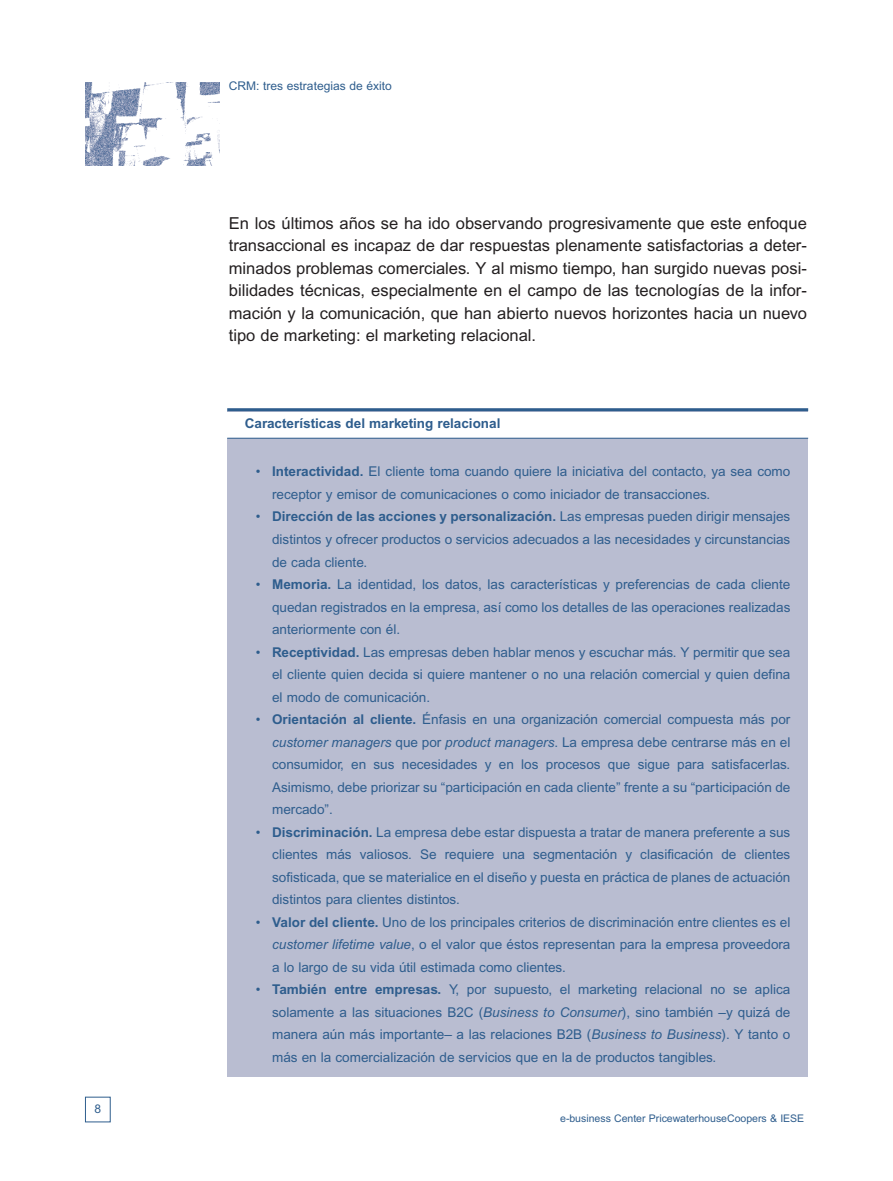
<style>
.page{position:relative;width:893px;height:1181px;background:#fff}
.page>*{position:absolute;margin:0;border:0;box-sizing:border-box;transform-origin:0 0}
.t1{font:16.5px/22.5px "Arial";color:#231f20;text-align:justify}
.t2{font:13.5px/22.5px "Arial";color:#2e5d8d;text-align:justify}
.t3{font:700 13.5px "Arial";color:#2e5d8d}
.t4{font:12px "Arial";color:#2e5d8d}
.t5{font:10.5px "Arial";color:#2e5d8d}
.s1{font-weight:700}
.s2{font-style:italic}
</style>
<div class="page">
<div style="left:85px;top:1097px;width:26px;height:25px;border:1px solid #2e5d8d"></div>
<img style="left:86px;top:83px;width:133px;height:82px">
<div style="left:227px;top:411px;width:581px;height:665px;background:#b9bdd1"></div>
<div style="left:227px;top:412px;width:581px;height:25px;background:#fff"></div>
<hr style="left:227px;top:408px;width:581px;height:3px;background:#2e5d8d">
<hr style="left:227px;top:438px;width:581px;height:1px;background:#2e5d8d">
<p class="t4" style="left:94px;top:1104px;width:8px">8</p>
<p class="t4" style="left:229px;top:82px;width:164px">CRM: tres estrategias de éxito</p>
<p class="t1" style="left:229px;top:214px;width:579px">En los últimos años se ha ido observando progresivamente que este enfoque transaccional es incapaz de dar respuestas plenamente satisfactorias a deter&shy;minados problemas comerciales. Y al mismo tiempo, han surgido nuevas posi&shy;bilidades técnicas, especialmente en el campo de las tecnologías de la infor&shy;mación y la comunicación, que han abierto nuevos horizontes hacia un nuevo tipo de marketing: el marketing relacional.</p>
<p class="t3" style="left:245px;top:418px;width:257px">Características del marketing relacional</p>
<p class="t2" style="left:272px;top:462px;width:519px;text-indent:-16px">• <span class="s1">Interactividad.</span> El cliente toma cuando quiere la iniciativa del contacto, ya sea como receptor y emisor de comunicaciones o como iniciador de transacciones.</p>
<p class="t2" style="left:272px;top:507px;width:520px;text-indent:-16px">• <span class="s1">Dirección de las acciones y personalización.</span> Las empresas pueden dirigir mensajes distintos y ofrecer productos o servicios adecuados a las necesidades y circunstancias de cada cliente.</p>
<p class="t2" style="left:272px;top:574px;width:520px;text-indent:-16px">• <span class="s1">Memoria.</span> La identidad, los datos, las características y preferencias de cada cliente quedan registrados en la empresa, así como los detalles de las operaciones realizadas anteriormente con él.</p>
<p class="t2" style="left:272px;top:642px;width:520px;text-indent:-16px">• <span class="s1">Receptividad.</span> Las empresas deben hablar menos y escuchar más. Y permitir que sea el cliente quien decida si quiere mantener o no una relación comercial y quien defina el modo de comunicación.</p>
<p class="t2" style="left:272px;top:709px;width:520px;text-indent:-16px">• <span class="s1">Orientación al cliente.</span> Énfasis en una organización comercial compuesta más por <span class="s2">customer managers</span> que por <span class="s2">product managers</span>. La empresa debe centrarse más en el consumidor, en sus necesidades y en los procesos que sigue para satisfacerlas.<br>Asimismo, debe priorizar su “participación en cada cliente” frente a su “participación de mercado”.</p>
<p class="t2" style="left:272px;top:822px;width:520px;text-indent:-16px">• <span class="s1">Discriminación.</span> La empresa debe estar dispuesta a tratar de manera preferente a sus clientes más valiosos. Se requiere una segmentación y clasificación de clientes sofisticada, que se materialice en el diseño y puesta en práctica de planes de actuación distintos para clientes distintos.</p>
<p class="t2" style="left:272px;top:912px;width:520px;text-indent:-16px">• <span class="s1">Valor del cliente.</span> Uno de los principales criterios de discriminación entre clientes es el <span class="s2">customer lifetime value</span>, o el valor que éstos representan para la empresa proveedora a lo largo de su vida útil estimada como clientes.</p>
<p class="t2" style="left:272px;top:979px;width:520px;text-indent:-16px">• <span class="s1">También entre empresas.</span> Y, por supuesto, el marketing relacional no se aplica solamente a las situaciones B2C (<span class="s2">Business to Consumer</span>), sino también –y quizá de manera aún más importante– a las relaciones B2B (<span class="s2">Business to Business</span>). Y tanto o más en la comercialización de servicios que en la de productos tangibles.</p>
<p class="t5" style="left:560px;top:1115px;width:245px">e-business Center PricewaterhouseCoopers &amp; IESE</p>
</div>
